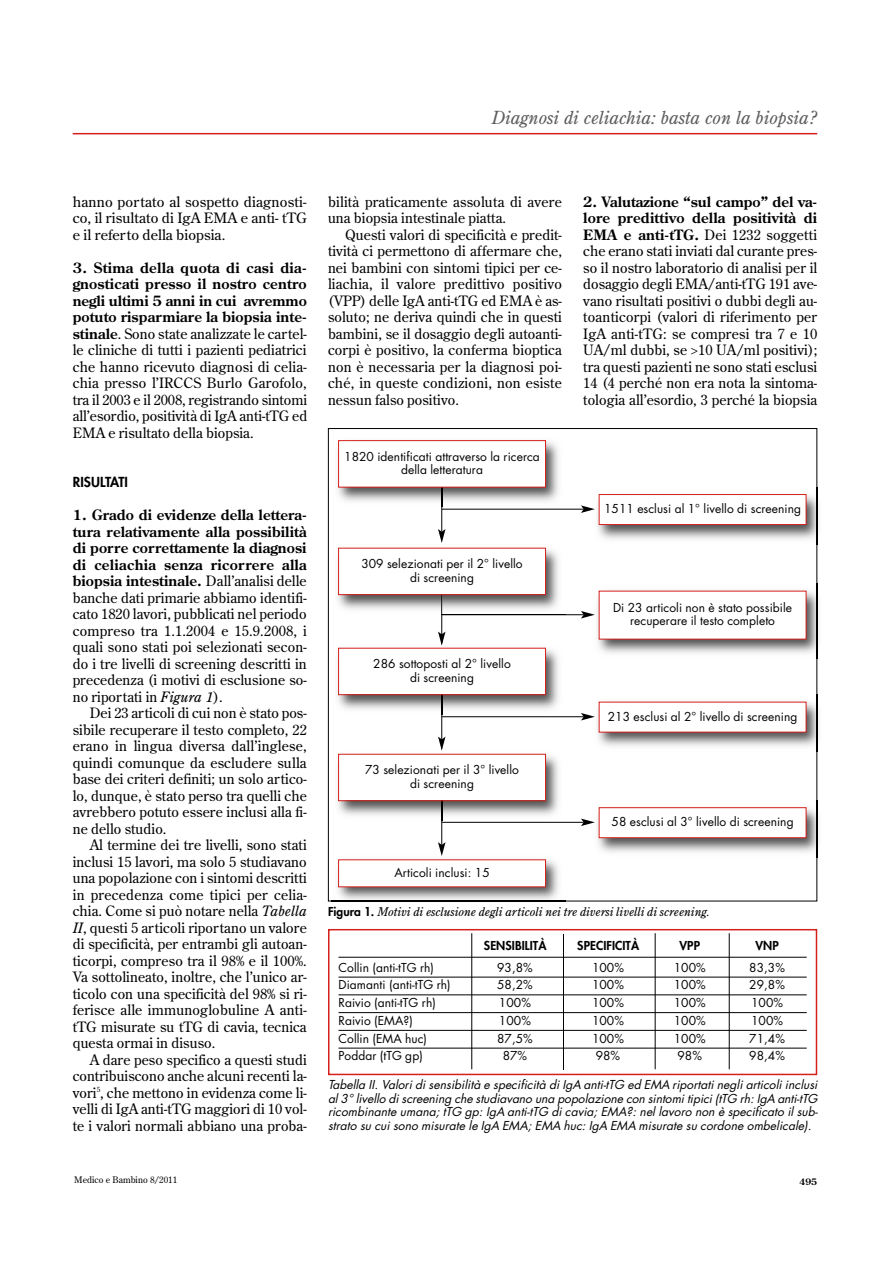
<style>
.page{position:relative;width:893px;height:1263px;background:#fff}
.page>*{position:absolute;margin:0;border:0;box-sizing:border-box;transform-origin:0 0}
.t1{font:italic 18px "Century Old Style";color:#5e5e5e}
.t2{font:14.25px/16.5px "Century Old Style";letter-spacing:.005em;color:#000;text-align:justify}
.t3{font:800 13.5px "Futura";letter-spacing:.005em;color:#000}
.t4{font:12px/13.5px "Futura";letter-spacing:.005em;color:#000;text-align:center}
.t5{font:italic 12px/13.5px "Futura";letter-spacing:.005em;color:#000;text-align:justify}
.t6{font:italic 12px "Century Old Style";color:#000}
.t7{font:800 12px "Futura";letter-spacing:.005em;color:#000}
.t8{font:9px "Century Old Style";color:#000}
.t9{font:700 9px "Century Old Style";color:#000}
.s1{font-weight:700}
.s2{font-style:italic}
.s3{font-family:"Futura";font-weight:800;font-style:normal}
</style>
<div class="page">
<hr style="left:73px;top:133px;width:744px;height:1px;background:#d51f1b">
<div style="left:328px;top:929px;width:489px;height:146px;border:2px solid #d51f1b"></div>
<svg style="left:338px;top:933px;width:469px;height:137px"></svg>
<img style="left:597px;top:487px;width:222px;height:57px">
<img style="left:816px;top:487px;width:1px;height:57px">
<div style="left:599px;top:495px;width:206px;height:29px;background:#fff"></div>
<div style="left:598px;top:494px;width:208px;height:31px;border:1px solid #d51f1b"></div>
<img style="left:337px;top:440px;width:222px;height:62px">
<div style="left:339px;top:441px;width:206px;height:46px;background:#fff"></div>
<div style="left:338px;top:440px;width:208px;height:48px;border:1px solid #d51f1b"></div>
<img style="left:597px;top:695px;width:222px;height:57px">
<img style="left:816px;top:695px;width:1px;height:57px">
<div style="left:599px;top:702px;width:206px;height:30px;background:#fff"></div>
<img style="left:597px;top:584px;width:222px;height:75px">
<img style="left:816px;top:584px;width:1px;height:75px">
<div style="left:599px;top:591px;width:206px;height:48px;background:#fff"></div>
<img style="left:331px;top:859px;width:234px;height:42px">
<img style="left:331px;top:901px;width:234px;height:1px">
<div style="left:339px;top:860px;width:206px;height:26px;background:#fff"></div>
<img style="left:597px;top:801px;width:222px;height:57px">
<img style="left:816px;top:801px;width:1px;height:57px">
<div style="left:599px;top:808px;width:206px;height:29px;background:#fff"></div>
<div style="left:598px;top:807px;width:208px;height:31px;border:1px solid #d51f1b"></div>
<img style="left:337px;top:547px;width:222px;height:63px">
<svg style="left:438px;top:481px;width:157px;height:62px"></svg>
<div style="left:339px;top:549px;width:206px;height:45px;background:#fff"></div>
<div style="left:338px;top:548px;width:208px;height:47px;border:1px solid #d51f1b"></div>
<img style="left:337px;top:645px;width:222px;height:65px">
<svg style="left:438px;top:584px;width:157px;height:61px"></svg>
<div style="left:339px;top:649px;width:206px;height:45px;background:#fff"></div>
<div style="left:338px;top:648px;width:208px;height:47px;border:1px solid #d51f1b"></div>
<img style="left:337px;top:750px;width:222px;height:66px">
<svg style="left:438px;top:689px;width:157px;height:61px"></svg>
<svg style="left:438px;top:795px;width:157px;height:61px"></svg>
<div style="left:339px;top:755px;width:206px;height:45px;background:#fff"></div>
<div style="left:338px;top:754px;width:208px;height:47px;border:1px solid #d51f1b"></div>
<p class="t1" style="left:491px;top:111px;width:327px">Diagnosi di celiachia: basta con la biopsia?</p>
<p class="t2" style="left:73px;top:194px;width:236px">hanno portato al sospetto diagnosti&shy;co, il risultato di IgA EMA e anti- tTG e il referto della biopsia.</p>
<p class="t2" style="left:73px;top:260px;width:236px"><span class="s1">3. Stima della quota di casi dia&shy;gnosticati presso il nostro centro negli ultimi 5 anni in cui avremmo potuto risparmiare la biopsia inte&shy;stinale</span>. Sono state analizzate le cartel&shy;le cliniche di tutti i pazienti pediatrici che hanno ricevuto diagnosi di celia&shy;chia presso l’IRCCS Burlo Garofolo, tra il 2003 e il 2008, registrando sintomi all’esordio, positività di IgA anti-tTG ed EMA e risultato della biopsia.</p>
<p class="t3" style="left:73px;top:476px;width:57px">RISULTATI</p>
<p class="t2" style="left:73px;top:508px;width:235px"><span class="s1">1. Grado di evidenze della lettera&shy;tura relativamente alla possibilità di porre correttamente la diagnosi di celiachia senza ricorrere alla biopsia intestinale.</span> Dall’analisi delle banche dati primarie abbiamo identifi&shy;cato 1820 lavori, pubblicati nel periodo compreso tra 1.1.2004 e 15.9.2008, i quali sono stati poi selezionati secon&shy;do i tre livelli di screening descritti in precedenza (i motivi di esclusione so&shy;no riportati in <span class="s2">Figura 1</span>).</p>
<p class="t2" style="left:73px;top:706px;width:236px;text-indent:17px">Dei 23 articoli di cui non è stato pos&shy;sibile recuperare il testo completo, 22 erano in lingua diversa dall’inglese, quindi comunque da escludere sulla base dei criteri definiti; un solo artico&shy;lo, dunque, è stato perso tra quelli che avrebbero potuto essere inclusi alla fi&shy;ne dello studio.</p>
<p class="t2" style="left:73px;top:838px;width:236px;text-indent:17px">Al termine dei tre livelli, sono stati inclusi 15 lavori, ma solo 5 studiavano una popolazione con i sintomi descritti in precedenza come tipici per celia&shy;chia. Come si può notare nella <span class="s2">Tabella II</span>, questi 5 articoli riportano un valore di specificità, per entrambi gli autoan&shy;ticorpi, compreso tra il 98% e il 100%.<br>Va sottolineato, inoltre, che l’unico ar&shy;ticolo con una specificità del 98% si ri&shy;ferisce alle immunoglobuline A anti&shy;tTG misurate su tTG di cavia, tecnica questa ormai in disuso.</p>
<p class="t2" style="left:73px;top:1052px;width:235px;text-indent:17px">A dare peso specifico a questi studi contribuiscono anche alcuni recenti la&shy;vori<sup>5</sup>, che mettono in evidenza come li&shy;velli di IgA anti-tTG maggiori di 10 vol&shy;te i valori normali abbiano una proba-</p>
<p class="t2" style="left:328px;top:194px;width:235px">bilità praticamente assoluta di avere una biopsia intestinale piatta.</p>
<p class="t2" style="left:328px;top:227px;width:235px;text-indent:17px">Questi valori di specificità e predit&shy;tività ci permettono di affermare che, nei bambini con sintomi tipici per ce&shy;liachia, il valore predittivo positivo (VPP) delle IgA anti-tTG ed EMA è as&shy;soluto; ne deriva quindi che in questi bambini, se il dosaggio degli autoanti&shy;corpi è positivo, la conferma bioptica non è necessaria per la diagnosi poi&shy;ché, in queste condizioni, non esiste nessun falso positivo.</p>
<p class="t4" style="left:344px;top:450px;width:197px">1820 identificati attraverso la ricerca della letteratura</p>
<p class="t4" style="left:361px;top:558px;width:163px">309 selezionati per il 2° livello di screening</p>
<p class="t4" style="left:373px;top:658px;width:139px">286 sottoposti al 2° livello di screening</p>
<p class="t4" style="left:365px;top:764px;width:155px">73 selezionati per il 3° livello di screening</p>
<p class="t4" style="left:394px;top:867px;width:97px">Articoli inclusi: 15</p>
<p class="t2" style="left:583px;top:194px;width:235px"><span class="s1">2. Valutazione “sul campo” del va&shy;lore predittivo della positività di EMA e anti-tTG.</span> Dei 1232 soggetti che erano stati inviati dal curante pres&shy;so il nostro laboratorio di analisi per il dosaggio degli EMA/anti-tTG 191 ave&shy;vano risultati positivi o dubbi degli au&shy;toanticorpi (valori di riferimento per IgA anti-tTG: se compresi tra 7 e 10<br>UA/ml dubbi, se &gt;10 UA/ml positivi); tra questi pazienti ne sono stati esclusi 14 (4 perché non era nota la sintoma&shy;tologia all’esordio, 3 perché la biopsia</p>
<p class="t4" style="left:604px;top:503px;width:198px">1511 esclusi al 1° livello di screening</p>
<p class="t4" style="left:613px;top:602px;width:180px">Di 23 articoli non è stato possibile recuperare il testo completo</p>
<p class="t4" style="left:608px;top:710px;width:191px">213 esclusi al 2° livello di screening</p>
<p class="t4" style="left:611px;top:816px;width:183px">58 esclusi al 3° livello di screening</p>
<p class="t6" style="left:328px;top:907px;width:383px"><span class="s3">Figura 1.</span> Motivi di esclusione degli articoli nei tre diversi livelli di screening.</p>
<p class="t7" style="left:484px;top:939px;width:64px">SENSIBILITÀ</p>
<p class="t7" style="left:577px;top:939px;width:63px">SPECIFICITÀ</p>
<p class="t7" style="left:679px;top:939px;width:22px">VPP</p>
<p class="t7" style="left:755px;top:939px;width:25px">VNP</p>
<p class="t4" style="left:338px;top:961px;width:97px">Collin (anti-tTG rh)</p>
<p class="t4" style="left:497px;top:961px;width:37px">93,8%</p>
<p class="t4" style="left:592px;top:961px;width:33px">100%</p>
<p class="t4" style="left:673px;top:961px;width:33px">100%</p>
<p class="t4" style="left:749px;top:961px;width:37px">83,3%</p>
<p class="t4" style="left:338px;top:979px;width:114px">Diamanti (anti-tTG rh)</p>
<p class="t4" style="left:497px;top:979px;width:37px">58,2%</p>
<p class="t4" style="left:592px;top:979px;width:33px">100%</p>
<p class="t4" style="left:673px;top:979px;width:33px">100%</p>
<p class="t4" style="left:749px;top:979px;width:37px">29,8%</p>
<p class="t4" style="left:338px;top:997px;width:99px">Raivio (anti-tTG rh)</p>
<p class="t4" style="left:499px;top:997px;width:33px">100%</p>
<p class="t4" style="left:592px;top:997px;width:33px">100%</p>
<p class="t4" style="left:673px;top:997px;width:33px">100%</p>
<p class="t4" style="left:751px;top:997px;width:33px">100%</p>
<p class="t4" style="left:338px;top:1015px;width:76px">Raivio (EMA?)</p>
<p class="t4" style="left:499px;top:1015px;width:33px">100%</p>
<p class="t4" style="left:592px;top:1015px;width:33px">100%</p>
<p class="t4" style="left:673px;top:1015px;width:33px">100%</p>
<p class="t4" style="left:751px;top:1015px;width:33px">100%</p>
<p class="t4" style="left:338px;top:1032px;width:90px">Collin (EMA huc)</p>
<p class="t4" style="left:497px;top:1032px;width:37px">87,5%</p>
<p class="t4" style="left:592px;top:1032px;width:33px">100%</p>
<p class="t4" style="left:673px;top:1032px;width:33px">100%</p>
<p class="t4" style="left:749px;top:1032px;width:37px">71,4%</p>
<p class="t4" style="left:338px;top:1050px;width:86px">Poddar (tTG gp)</p>
<p class="t4" style="left:502px;top:1050px;width:26px">87%</p>
<p class="t4" style="left:595px;top:1050px;width:26px">98%</p>
<p class="t4" style="left:677px;top:1050px;width:26px">98%</p>
<p class="t4" style="left:749px;top:1050px;width:37px">98,4%</p>
<p class="t5" style="left:328px;top:1079px;width:491px">Tabella II. Valori di sensibilità e specificità di IgA anti-tTG ed EMA riportati negli articoli inclusi al 3° livello di screening che studiavano una popolazione con sintomi tipici (tTG rh: IgA anti-tTG ricombinante umana; tTG gp: IgA anti-tTG di cavia; EMA?: nel lavoro non è specificato il sub&shy;strato su cui sono misurate le IgA EMA; EMA huc: IgA EMA misurate su cordone ombelicale).</p>
<p class="t8" style="left:74px;top:1176px;width:104px">Medico e Bambino 8/2011</p>
<p class="t9" style="left:799px;top:1178px;width:19px">495</p>
</div>
